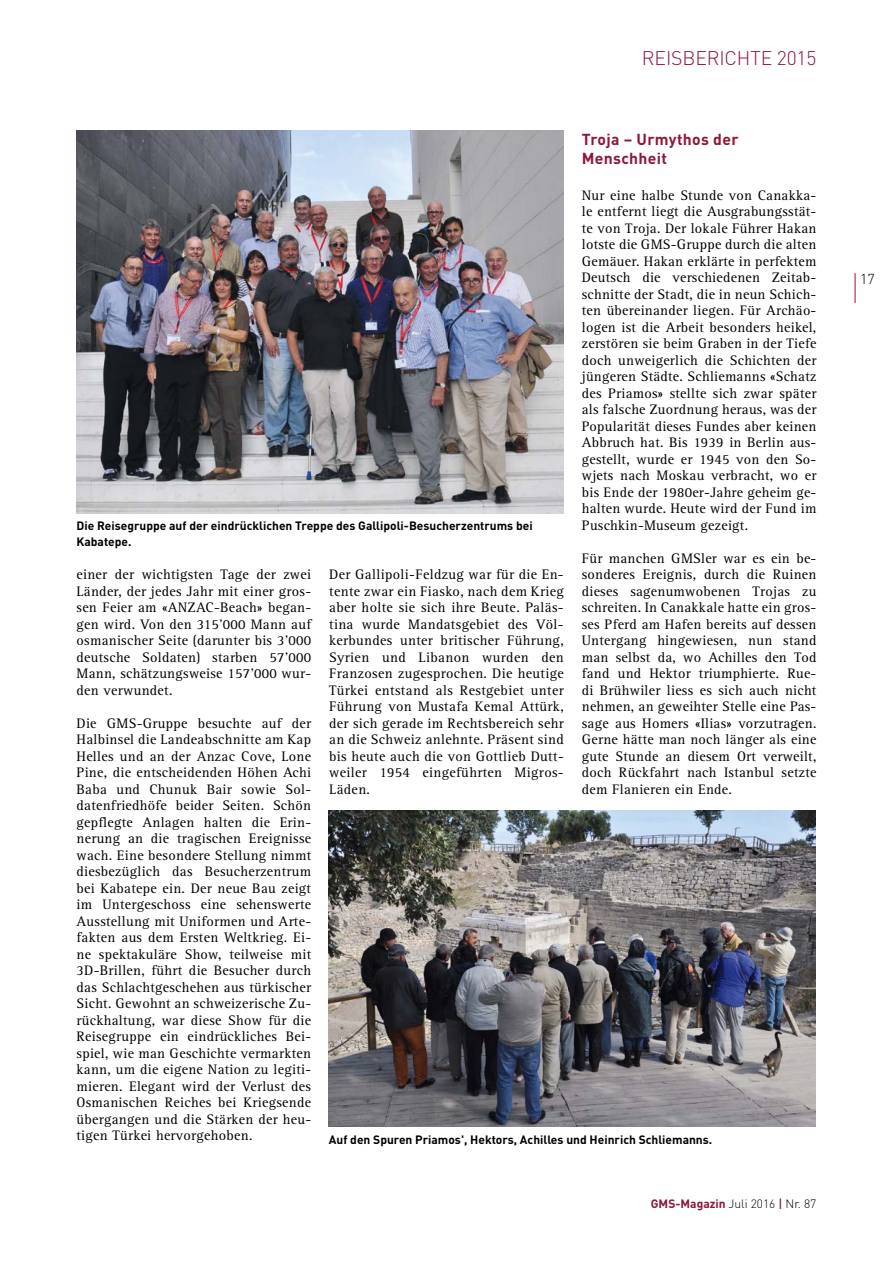
<style>
.page{position:relative;width:893px;height:1263px;background:#fff}
.page>*{position:absolute;margin:0;border:0;box-sizing:border-box;transform-origin:0 0}
.t1{font:300 19.5px "DIN";letter-spacing:-.01em;color:#8f1739}
.t2{font:700 15.75px/18.9px "DIN";letter-spacing:.02em;color:#8f1739}
.t3{font:14.25px/16.5px "Rotis Serif";letter-spacing:.02em;color:#000;text-align:justify}
.t4{font:300 14.25px "DIN";color:#000}
.t5{font:700 12px/16.5px "DIN";color:#000}
.t6{font:300 12px "DIN";color:#000}
.s1{font-weight:700;color:#8f1739}
.s2{font-weight:500;color:#8f1739}
</style>
<div class="page">
<hr style="left:855px;top:273px;width:1px;height:30px;background:#8f1739">
<img style="left:329px;top:810px;width:487px;height:316px">
<img style="left:77px;top:130px;width:487px;height:383px">
<p class="t1" style="left:642px;top:46px;width:176px">REISBERICHTE 2015</p>
<p class="t2" style="left:582px;top:129px;width:158px">Troja – Urmythos der<br>Menschheit</p>
<p class="t3" style="left:582px;top:187px;width:236px">Nur eine halbe Stunde von Canakka&shy;le entfernt liegt die Ausgrabungsstät&shy;te von Troja. Der lokale Führer Hakan lotste die GMS-Gruppe durch die alten Gemäuer. Hakan erklärte in perfektem Deutsch die verschiedenen Zeitab&shy;schnitte der Stadt, die in neun Schich&shy;ten übereinander liegen. Für Archäo&shy;logen ist die Arbeit besonders heikel, zerstören sie beim Graben in der Tiefe doch unweigerlich die Schichten der jüngeren Städte. Schliemanns «Schatz des Priamos» stellte sich zwar später als falsche Zuordnung heraus, was der Popularität dieses Fundes aber keinen Abbruch hat. Bis 1939 in Berlin aus&shy;gestellt, wurde er 1945 von den So&shy;wjets nach Moskau verbracht, wo er bis Ende der 1980er-Jahre geheim ge&shy;halten wurde. Heute wird der Fund im Puschkin-Museum gezeigt.</p>
<p class="t3" style="left:582px;top:550px;width:236px">Für manchen GMSler war es ein be&shy;sonderes Ereignis, durch die Ruinen dieses sagenumwobenen Trojas zu schreiten. In Canakkale hatte ein gros&shy;ses Pferd am Hafen bereits auf dessen Untergang hingewiesen, nun stand man selbst da, wo Achilles den Tod fand und Hektor triumphierte. Rue&shy;di Brühwiler liess es sich auch nicht nehmen, an geweihter Stelle eine Pas&shy;sage aus Homers «Ilias» vorzutragen.<br>Gerne hätte man noch länger als eine gute Stunde an diesem Ort verweilt, doch Rückfahrt nach Istanbul setzte dem Flanieren ein Ende.</p>
<p class="t5" style="left:77px;top:516px;width:458px">Die Reisegruppe auf der eindrücklichen Treppe des Gallipoli-Besucherzentrums bei<br>Kabatepe.</p>
<p class="t3" style="left:77px;top:566px;width:236px">einer der wichtigsten Tage der zwei Länder, der jedes Jahr mit einer gros&shy;sen Feier am «ANZAC-Beach» began&shy;gen wird. Von den 315’000 Mann auf osmanischer Seite (darunter bis 3'000 deutsche Soldaten) starben 57’000<br>Mann, schätzungsweise 157’000 wur&shy;den verwundet.</p>
<p class="t3" style="left:77px;top:715px;width:236px">Die GMS-Gruppe besuchte auf der Halbinsel die Landeabschnitte am Kap Helles und an der Anzac Cove, Lone Pine, die entscheidenden Höhen Achi Baba und Chunuk Bair sowie Sol&shy;datenfriedhöfe beider Seiten. Schön gepflegte Anlagen halten die Erin&shy;nerung an die tragischen Ereignisse wach. Eine besondere Stellung nimmt diesbezüglich das Besucherzentrum bei Kabatepe ein. Der neue Bau zeigt im Untergeschoss eine sehenswerte Ausstellung mit Uniformen und Arte&shy;fakten aus dem Ersten Weltkrieg. Ei&shy;ne spektakuläre Show, teilweise mit 3D-Brillen, führt die Besucher durch das Schlachtgeschehen aus türkischer Sicht. Gewohnt an schweizerische Zu&shy;rückhaltung, war diese Show für die Reisegruppe ein eindrückliches Bei&shy;spiel, wie man Geschichte vermarkten kann, um die eigene Nation zu legiti&shy;mieren. Elegant wird der Verlust des Osmanischen Reiches bei Kriegsende übergangen und die Stärken der heu&shy;tigen Türkei hervorgehoben.</p>
<p class="t3" style="left:329px;top:567px;width:236px">Der Gallipoli-Feldzug war für die En&shy;tente zwar ein Fiasko, nach dem Krieg aber holte sie sich ihre Beute. Paläs&shy;tina wurde Mandatsgebiet des Völ&shy;kerbundes unter britischer Führung, Syrien und Libanon wurden den Franzosen zugesprochen. Die heutige Türkei entstand als Restgebiet unter Führung von Mustafa Kemal Attürk, der sich gerade im Rechtsbereich sehr an die Schweiz anlehnte. Präsent sind bis heute auch die von Gottlieb Dutt&shy;weiler 1954 eingeführten Migros-Läden.</p>
<p class="t5" style="left:329px;top:1131px;width:385px">Auf den Spuren Priamos', Hektors, Achilles und Heinrich Schliemanns.</p>
<p class="t6" style="left:651px;top:1196px;width:167px"><span class="s1">GMS-Magazin</span> Juli 2016 <span class="s2">|</span> Nr. 87</p>
<p class="t4" style="left:860px;top:270px;width:16px">17</p>
</div>
